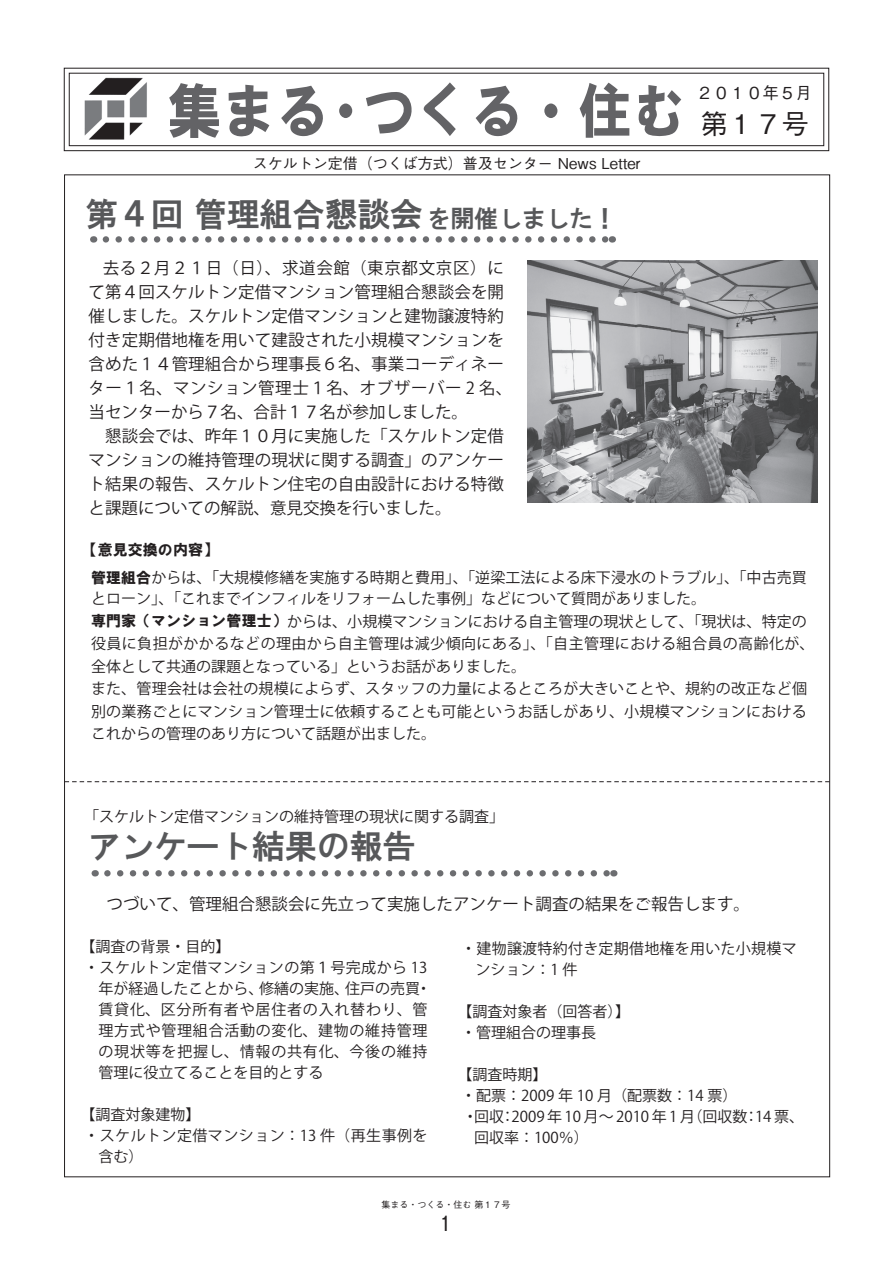
<style>
.page{position:relative;width:893px;height:1263px;background:#fff}
.page>*{position:absolute;margin:0;border:0;box-sizing:border-box;transform-origin:0 0}
.t1{font:60px "HGS Soei Kakugothic UB";color:#636366;scale:.9 1}
.t2{font:33px "HGS Gothic E";letter-spacing:-.01em;color:#57585a}
.t3{font:500 27px "Gothic BBB Pro";color:#231f20}
.t4{font:24px "HGS Gothic E";letter-spacing:-.01em;color:#57585a}
.t5{font:500 21px "Gothic BBB Pro";color:#231f20}
.t6{font:16.5px/24px "Koz Go Pro";letter-spacing:.01em;color:#231f20}
.t7{font:500 16.5px "Gothic BBB Pro";color:#231f20}
.t8{font:15px/22.5px "Koz Go Pro";letter-spacing:.005em;color:#231f20}
.t9{font:15px "Koz Go Pro";letter-spacing:.05em;color:#231f20}
.t10{font:500 15px "Gothic BBB Pro";color:#231f20}
.t11{font:15px "Koz Go Pro";letter-spacing:.025em;color:#231f20}
.t12{font:15px "Koz Go Pro";letter-spacing:.03em;color:#231f20}
.t13{font:15px "HGS Soei Kakugothic UB";color:#231f20}
.t14{font:500 9px "Gothic BBB Pro";color:#231f20}
.s1{font-family:"HGS Soei Kakugothic UB"}
</style>
<div class="page">
<svg style="left:63px;top:67px;width:767px;height:85px"></svg>
<div style="left:69px;top:73px;width:755px;height:73px;border:1px solid #231f20"></div>
<svg style="left:65px;top:781px;width:765px;height:1px"></svg>
<svg style="left:106px;top:236px;width:499px;height:7px"></svg>
<svg style="left:107px;top:870px;width:500px;height:6px"></svg>
<img style="left:527px;top:261px;width:290px;height:241px">
<img style="left:84px;top:77px;width:65px;height:65px">
<h1 class="t1" style="left:167px;top:81px;width:578px">集まる・つくる・住む</h1>
<p class="t10" style="left:253px;top:152px;width:389px">スケルトン定借（つくば方式）普及センター News Letter</p>
<h2 class="t2" style="left:86px;top:198px;width:339px">第４回 管理組合懇談会</h2>
<h3 class="t4" style="left:427px;top:206px;width:192px">を開催しました！</h3>
<p class="t6" style="left:89px;top:256px;width:425px;text-indent:14px">去る２月２１日（日）、求道会館（東京都文京区）にて第４回スケルトン定借マンション管理組合懇談会を開催しました。スケルトン定借マンションと建物譲渡特約付き定期借地権を用いて建設された小規模マンションを含めた１４管理組合から理事長６名、事業コーディネーター１名、マンション管理士１名、オブザーバー 2 名、当センターから７名、合計１７名が参加しました。<br>　懇談会では、昨年１０月に実施した「スケルトン定借マンションの維持管理の現状に関する調査」のアンケート結果の報告、スケルトン住宅の自由設計における特徴と課題についての解説、意見交換を行いました。</p>
<p class="t13" style="left:83px;top:542px;width:137px">【意見交換の内容】</p>
<p class="t7" style="left:696px;top:79px;width:117px">２０１０年５月</p>
<h3 class="t3" style="left:701px;top:102px;width:110px">第１７号</h3>
<p class="t8" style="left:91px;top:567px;width:717px;line-height:21px"><span class="s1">管理組合</span>からは、「大規模修繕を実施する時期と費用」、「逆梁工法による床下浸水のトラブル」、「中古売買とローン」、「これまでインフィルをリフォームした事例」などについて質問がありました。</p>
<p class="t8" style="left:91px;top:610px;width:725px"><span class="s1">専門家（マンション管理士）</span>からは、小規模マンションにおける自主管理の現状として、「現状は、特定の役員に負担がかかるなどの理由から自主管理は減少傾向にある」、「自主管理における組合員の高齢化が、全体として共通の課題となっている」というお話がありました。<br>また、管理会社は会社の規模によらず、スタッフの力量によるところが大きいことや、規約の改正など個別の業務ごとにマンション管理士に依頼することも可能というお話しがあり、小規模マンションにおけるこれからの管理のあり方について話題が出ました。</p>
<p class="t8" style="left:84px;top:805px;width:421px">「スケルトン定借マンションの維持管理の現状に関する調査」</p>
<h2 class="t2" style="left:88px;top:829px;width:329px">アンケート結果の報告</h2>
<p class="t6" style="left:90px;top:892px;width:661px">　つづいて、管理組合懇談会に先立って実施したアンケート調査の結果をご報告します。</p>
<p class="t8" style="left:81px;top:936px;width:151px">【調査の背景・目的】</p>
<p class="t11" style="left:84px;top:958px;width:345px">・スケルトン定借マンションの第１号完成から 13</p>
<p class="t8" style="left:99px;top:978px;width:334px">年が経過したことから、修繕の実施、住戸の売買・</p>
<p class="t9" style="left:99px;top:1000px;width:331px">賃貸化、区分所有者や居住者の入れ替わり、管</p>
<p class="t9" style="left:99px;top:1021px;width:330px">理方式や管理組合活動の変化、建物の維持管理</p>
<p class="t9" style="left:99px;top:1042px;width:331px">の現状等を把握し、情報の共有化、今後の維持</p>
<p class="t8" style="left:99px;top:1062px;width:226px">管理に役立てることを目的とする</p>
<p class="t8" style="left:81px;top:1104px;width:121px">【調査対象建物】</p>
<p class="t12" style="left:84px;top:1126px;width:345px">・スケルトン定借マンション：13 件（再生事例を</p>
<p class="t8" style="left:99px;top:1146px;width:46px">含む）</p>
<p class="t8" style="left:476px;top:938px;width:323px;line-height:21px;text-indent:-14px">・建物譲渡特約付き定期借地権を用いた小規模マンション：1 件</p>
<p class="t8" style="left:458px;top:1001px;width:174px;line-height:21px">【調査対象者（回答者）】・管理組合の理事長</p>
<p class="t8" style="left:458px;top:1063px;width:91px">【調査時期】</p>
<p class="t8" style="left:461px;top:1084px;width:278px">・配票：2009 年 10 月（配票数：14 票）</p>
<p class="t8" style="left:463px;top:1105px;width:343px">・回収：2009 年 10 月～ 2010 年 1 月（回収数：14 票、</p>
<p class="t8" style="left:474px;top:1126px;width:116px">回収率：100％）</p>
<p class="t14" style="left:381px;top:1197px;width:130px">集まる・つくる・住む 第１７号</p>
<h3 class="t5" style="left:441px;top:1206px;width:12px">1</h3>
</div>
